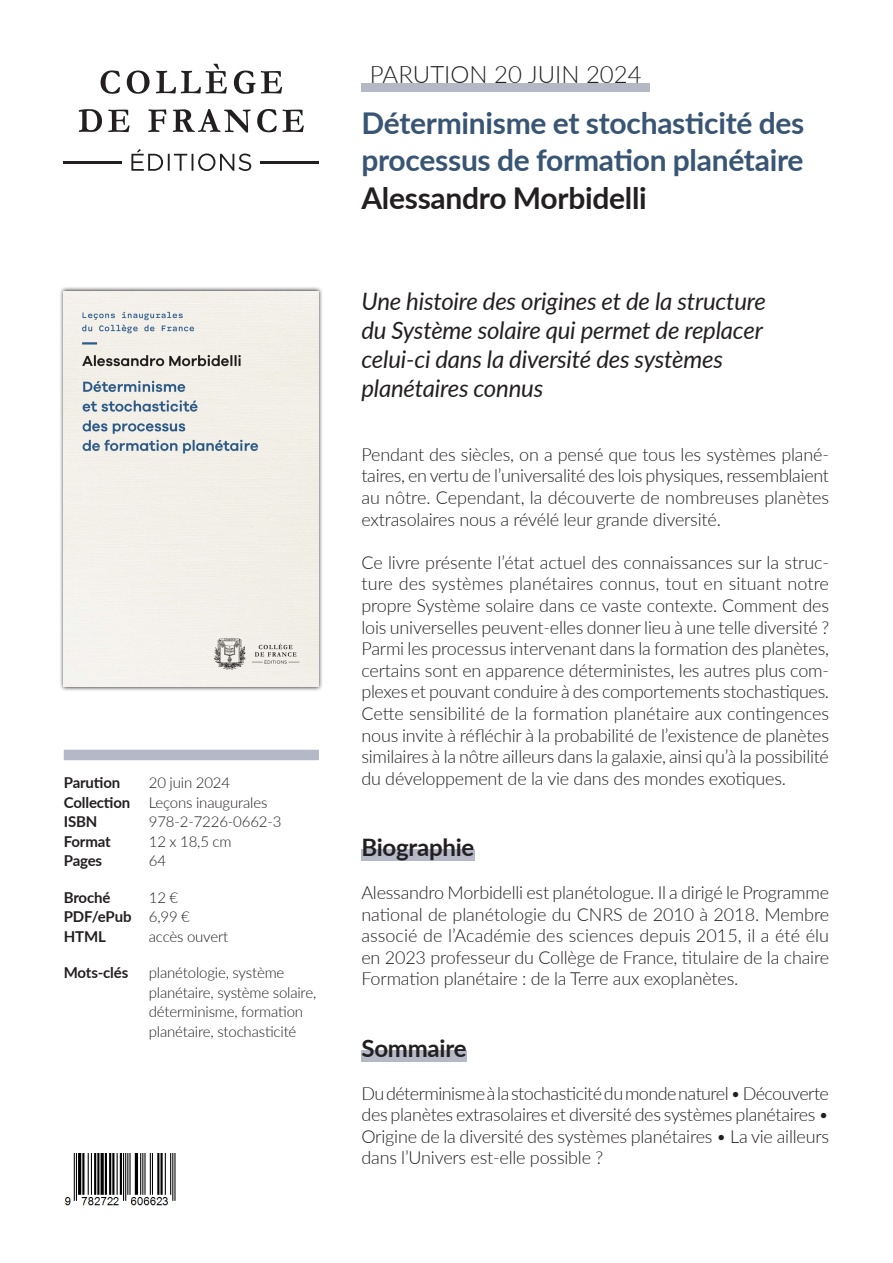
<style>
.page{position:relative;width:893px;height:1263px;background:#fff}
.page>*{position:absolute;margin:0;border:0;box-sizing:border-box;transform-origin:0 0}
.livre_titre{font:700 30px/37.5px "Lato";letter-spacing:-.01em;color:#385574}
.livre_auteur{font:700 30px "Lato";letter-spacing:-.01em;color:#231f20}
.chapo{font:italic 24px/28.8px "Lato";letter-spacing:-.01em;color:#231f20}
.titre{font:700 24px "Lato";letter-spacing:-.01em;color:#231f20}
.date_parution{font:300 24px "Lato";color:#231f20}
.texte{font:300 18px/21.6px "Lato";letter-spacing:-.01em;color:#231f20;text-align:justify}
.mots_cles{font:300 15px/19.5px "Lato";letter-spacing:-.01em;color:#231f20}
.autres{font:300 15px "Lato";letter-spacing:-.01em;color:#231f20}
.autres-2{font:700 15px "Lato";letter-spacing:-.01em;color:#231f20}
.debut_filet{font:300 15px "Lato";letter-spacing:-.01em;color:#231f20}
.mots_cles-2{font:700 15px "Lato";letter-spacing:-.01em;color:#231f20}
.debut_filet-2{font:700 15px "Lato";letter-spacing:-.01em;color:#231f20}
.debut_espace{font:700 15px "Lato";letter-spacing:-.01em;color:#231f20}
.debut_espace-2{font:300 15px "Lato";color:#231f20}
.s1{font-weight:700}
.s2{font-weight:300}
</style>
<div class="page">
<svg style="left:101px;top:64px;width:181px;height:30px"></svg>
<svg style="left:79px;top:109px;width:225px;height:24px"></svg>
<svg style="left:131px;top:149px;width:120px;height:22px"></svg>
<hr style="left:64px;top:161px;width:58px;height:2px;background:#231f20">
<hr style="left:261px;top:161px;width:58px;height:2px;background:#231f20">
<div style="left:64px;top:750px;width:255px;height:10px;background:#b4b8c7"></div>
<div style="left:361px;top:850px;width:114px;height:11px;background:#b4b8c7"></div>
<div style="left:361px;top:1050px;width:106px;height:11px;background:#b4b8c7"></div>
<svg style="left:60px;top:287px;width:262px;height:404px;background:#cdcccb"></svg>
<img style="left:64px;top:291px;width:255px;height:396px">
<div style="left:361px;top:83px;width:289px;height:9px;background:#b4b8c7"></div>
<img style="left:64px;top:1154px;width:112px;height:52px">
<p class="debut_filet-2" style="left:64px;top:772px;width:58px">Parution</p>
<p class="debut_filet" style="left:149px;top:772px;width:83px">20 juin 2024</p>
<p class="autres" style="left:64px;top:792px;width:205px"><span class="s1">Collection</span> Leçons inaugurales</p>
<p class="autres-2" style="left:64px;top:811px;width:35px">ISBN</p>
<p class="autres" style="left:149px;top:811px;width:134px">978-2-7226-0662-3</p>
<p class="autres-2" style="left:64px;top:830px;width:48px">Format</p>
<p class="autres" style="left:149px;top:831px;width:84px">12 x 18,5 cm</p>
<p class="autres-2" style="left:64px;top:850px;width:40px">Pages</p>
<p class="autres" style="left:149px;top:850px;width:19px">64</p>
<p class="debut_espace" style="left:64px;top:886px;width:48px">Broché</p>
<p class="debut_espace-2" style="left:149px;top:887px;width:31px">12 €</p>
<p class="autres-2" style="left:64px;top:906px;width:128px">PDF/ePub <span class="s2">6,99 €</span></p>
<p class="autres-2" style="left:64px;top:925px;width:44px">HTML</p>
<p class="autres" style="left:149px;top:926px;width:81px">accès ouvert</p>
<p class="mots_cles-2" style="left:64px;top:962px;width:66px">Mots-clés</p>
<p class="mots_cles" style="left:149px;top:963px;width:169px">planétologie, système planétaire, système solaire, déterminisme, formation planétaire, stochasticité</p>
<p class="date_parution" style="left:370px;top:58px;width:273px">PARUTION 20 JUIN 2024</p>
<p class="livre_titre" style="left:361px;top:103px;width:444px">Déterminisme et stochasticité des processus de formation planétaire</p>
<p class="livre_auteur" style="left:361px;top:176px;width:287px">Alessandro Morbidelli</p>
<p class="chapo" style="left:361px;top:286px;width:406px">Une histoire des origines et de la structure du Système solaire qui permet de replacer celui-ci dans la diversité des systèmes planétaires connus</p>
<p class="texte" style="left:361px;top:443px;width:469px">Pendant des siècles, on a pensé que tous les systèmes plané&shy;taires, en vertu de l’universalité des lois physiques, ressemblaient au nôtre. Cependant, la découverte de nombreuses planètes extrasolaires nous a révélé leur grande diversité.</p>
<p class="texte" style="left:361px;top:551px;width:469px">Ce livre présente l’état actuel des connaissances sur la struc&shy;ture des systèmes planétaires connus, tout en situant notre propre Système solaire dans ce vaste contexte. Comment des lois universelles peuvent-elles donner lieu à une telle diversité ?<br>Parmi les processus intervenant dans la formation des planètes, certains sont en apparence déterministes, les autres plus com&shy;plexes et pouvant conduire à des comportements stochastiques.<br>Cette sensibilité de la formation planétaire aux contingences nous invite à réfléchir à la probabilité de l’existence de planètes similaires à la nôtre ailleurs dans la galaxie, ainsi qu’à la possibilité du développement de la vie dans des mondes exotiques.</p>
<p class="titre" style="left:361px;top:830px;width:114px">Biographie</p>
<p class="texte" style="left:361px;top:881px;width:469px">Alessandro Morbidelli est planétologue. Il a dirigé le Programme national de planétologie du CNRS de 2010 à 2018. Membre associé de l’Académie des sciences depuis 2015, il a été élu en 2023 professeur du Collège de France, titulaire de la chaire Formation planétaire : de la Terre aux exoplanètes.</p>
<p class="titre" style="left:361px;top:1030px;width:107px">Sommaire</p>
<p class="texte" style="left:361px;top:1082px;width:469px">Du déterminisme à la stochasticité du monde naturel • Découverte des planètes extrasolaires et diversité des systèmes planétaires • Origine de la diversité des systèmes planétaires • La vie ailleurs dans l’Univers est-elle possible ?</p>
</div>
